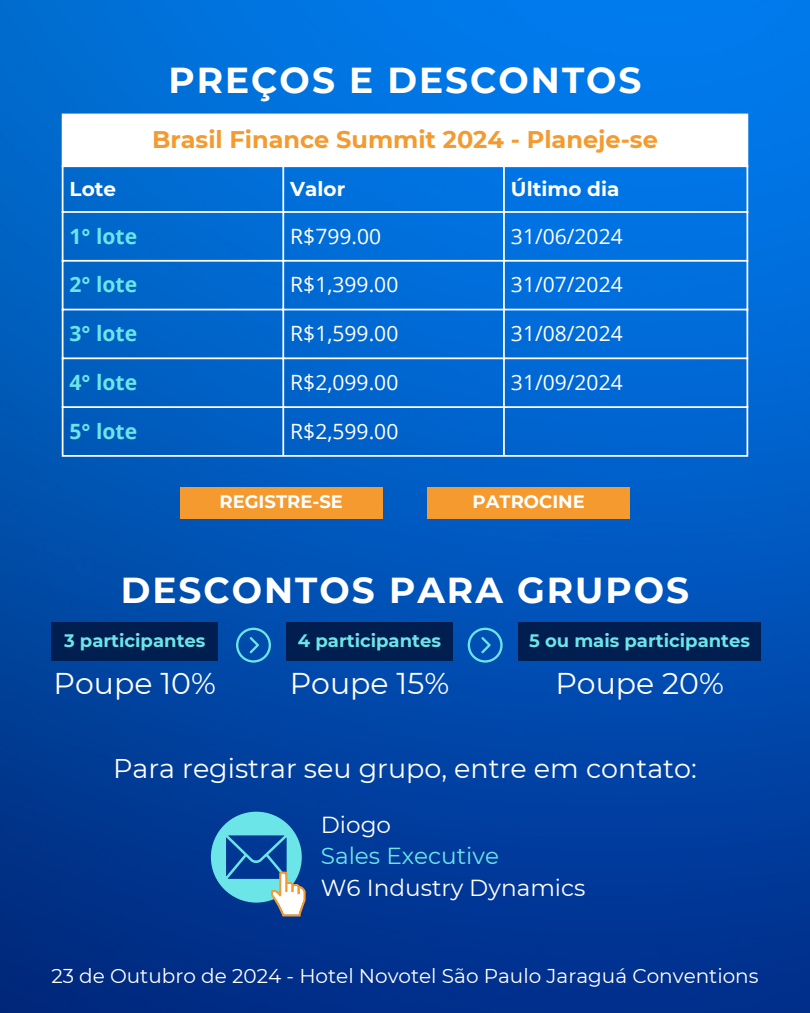
<style>
.page{position:relative;width:810px;height:1013px;background:#fff}
.page>*{position:absolute;margin:0;border:0;box-sizing:border-box;transform-origin:0 0}
.t1{font:700 36px "Montserrat";letter-spacing:.055em;color:#fff}
.t2{font:30px "Montserrat";color:#fff}
.t3{font:27px "Montserrat";color:#fff}
.t4{font:700 24px "Montserrat";color:#f49a2e}
.t5{font:23.2px "Montserrat";color:#fff}
.t6{font:23.2px "Montserrat";color:#6ce5e8}
.t7{font:21.1px "Open Sans";color:#fff}
.t8{font:700 21.1px "Open Sans";color:#6ce5e8}
.t9{font:20px "Montserrat";color:#fff}
.t10{font:700 20px "Montserrat";color:#fff}
.t11{font:700 18px "Montserrat";color:#6ce5e8}
.t12{font:700 18px "Montserrat";color:#fff}
</style>
<div class="page">
<img style="left:0;top:0;width:810px;height:1012px">
<div style="left:62px;top:114px;width:686px;height:52px;background:#fff"></div>
<hr style="left:62px;top:115px;width:1px;height:340px;background:#fff">
<hr style="left:282px;top:167px;width:2px;height:288px;background:#fff">
<hr style="left:503px;top:167px;width:2px;height:288px;background:#fff">
<hr style="left:747px;top:115px;width:1px;height:340px;background:#fff">
<hr style="left:62px;top:165px;width:686px;height:2px;background:#fff">
<hr style="left:62px;top:211px;width:686px;height:2px;background:#fff">
<hr style="left:62px;top:260px;width:686px;height:2px;background:#fff">
<hr style="left:62px;top:309px;width:686px;height:1px;background:#fff">
<hr style="left:62px;top:357px;width:686px;height:2px;background:#fff">
<hr style="left:62px;top:406px;width:686px;height:2px;background:#fff">
<hr style="left:62px;top:455px;width:686px;height:2px;background:#fff">
<div style="left:52px;top:622px;width:166px;height:38px;background:#001e50"></div>
<div style="left:286px;top:622px;width:167px;height:38px;background:#001e50"></div>
<div style="left:518px;top:622px;width:243px;height:38px;background:#001e50"></div>
<svg style="left:236px;top:627px;width:35px;height:35px"></svg>
<svg style="left:468px;top:627px;width:35px;height:35px"></svg>
<div style="left:427px;top:487px;width:203px;height:31px;background:#f49a2e"></div>
<div style="left:180px;top:487px;width:203px;height:31px;background:#f49a2e"></div>
<svg style="left:211px;top:811px;width:95px;height:105px;background:#438bb8"></svg>
<h1 class="t1" style="left:168px;top:54px;width:475px">PREÇOS E DESCONTOS</h1>
<p class="t4" style="left:152px;top:122px;width:507px">Brasil Finance Summit 2024 - Planeje-se</p>
<p class="t10" style="left:70px;top:175px;width:48px">Lote</p>
<p class="t10" style="left:290px;top:175px;width:56px">Valor</p>
<p class="t10" style="left:511px;top:175px;width:110px">Último dia</p>
<p class="t8" style="left:70px;top:221px;width:69px">1° lote</p>
<p class="t7" style="left:290px;top:221px;width:92px">R$799.00</p>
<p class="t7" style="left:511px;top:221px;width:113px">31/06/2024</p>
<p class="t8" style="left:70px;top:270px;width:69px">2° lote</p>
<p class="t7" style="left:290px;top:270px;width:110px">R$1,399.00</p>
<p class="t7" style="left:511px;top:270px;width:113px">31/07/2024</p>
<p class="t8" style="left:70px;top:319px;width:69px">3° lote</p>
<p class="t7" style="left:290px;top:319px;width:110px">R$1,599.00</p>
<p class="t7" style="left:511px;top:319px;width:113px">31/08/2024</p>
<p class="t8" style="left:70px;top:367px;width:69px">4° lote</p>
<p class="t7" style="left:290px;top:368px;width:110px">R$2,099.00</p>
<p class="t7" style="left:511px;top:368px;width:113px">31/09/2024</p>
<p class="t8" style="left:70px;top:416px;width:69px">5° lote</p>
<p class="t7" style="left:290px;top:416px;width:110px">R$2,599.00</p>
<p class="t12" style="left:219px;top:489px;width:125px">REGISTRE-SE</p>
<p class="t12" style="left:473px;top:489px;width:114px">PATROCINE</p>
<h1 class="t1" style="left:121px;top:564px;width:570px">DESCONTOS PARA GRUPOS</h1>
<p class="t11" style="left:64px;top:627px;width:143px">3 participantes</p>
<h2 class="t2" style="left:54px;top:662px;width:164px">Poupe 10%</h2>
<p class="t11" style="left:298px;top:627px;width:145px">4 participantes</p>
<h2 class="t2" style="left:290px;top:662px;width:161px">Poupe 15%</h2>
<p class="t11" style="left:529px;top:627px;width:222px">5 ou mais participantes</p>
<h2 class="t2" style="left:555px;top:662px;width:170px">Poupe 20%</h2>
<p class="t3" style="left:113px;top:750px;width:585px">Para registrar seu grupo, entre em contato:</p>
<p class="t5" style="left:321px;top:808px;width:72px">Diogo</p>
<p class="t6" style="left:321px;top:840px;width:180px">Sales Executive</p>
<p class="t5" style="left:321px;top:872px;width:266px">W6 Industry Dynamics</p>
<p class="t9" style="left:51px;top:961px;width:709px">23 de Outubro de 2024 - Hotel Novotel São Paulo Jaraguá Conventions</p>
</div>
